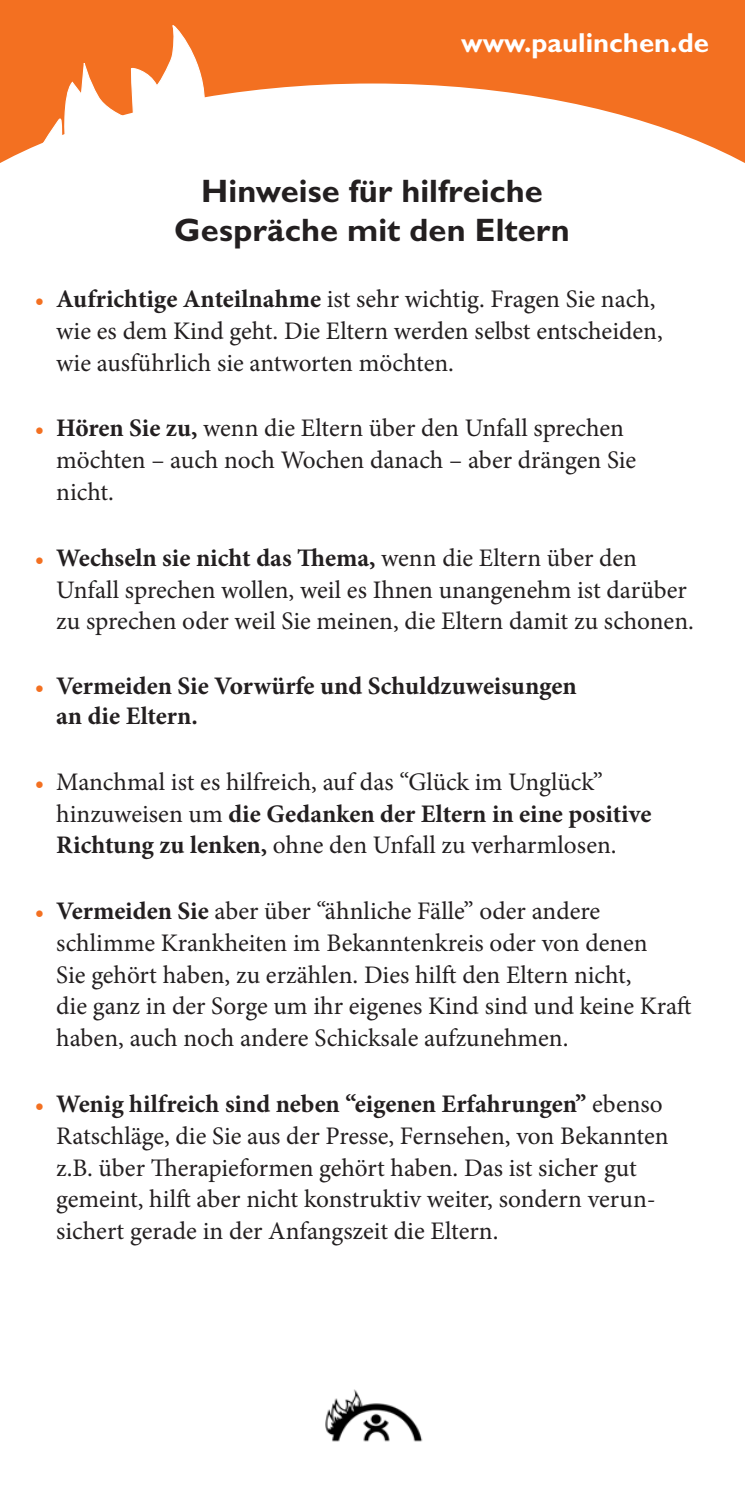
<style>
.page{position:relative;width:745px;height:1489px;background:#fff}
.page>*{position:absolute;margin:0;border:0;box-sizing:border-box;transform-origin:0 0}
.t1{font:700 32.5px/39px "Gill Alt One";letter-spacing:.005em;color:#231f20;text-align:center}
.t2{font:700 27.5px "Gill Alt One";color:#fff}
.t3{font:25.25px/31.8px "Minion Pro";color:#231f20}
.t4{font:700 25.25px/30.2px "Minion Pro";color:#231f20}
.s1{font-weight:700;font-size:23.75px;color:#f37021}
.s2{font-weight:700}
.s3{font-size:23.75px;color:#f37021}
</style>
<div class="page">
<div style="left:0;top:0;width:744px;height:185px;background:#f37021"></div>
<svg style="left:204px;top:83px;width:540px;height:102px;fill:#fff"></svg>
<svg style="left:0;top:25px;width:204px;height:160px"></svg>
<img style="left:325px;top:1389px;width:98px;height:53px">
<p class="t2" style="left:461px;top:26px;width:249px">www.paulinchen.de</p>
<p class="t1" style="left:174px;top:171px;width:397px">Hinweise für hilfreiche<br>Gespräche mit den Eltern</p>
<p class="t3" style="left:56px;top:283px;width:607px;text-indent:-21px"><span class="s1">•</span> <span class="s2">Aufrichtige Anteilnahme</span> ist sehr wichtig. Fragen Sie nach, wie es dem Kind geht. Die Eltern werden selbst entscheiden, wie ausführlich sie antworten möchten.</p>
<p class="t3" style="left:56px;top:412px;width:581px;text-indent:-21px"><span class="s1">•</span> <span class="s2">Hören Sie zu,</span> wenn die Eltern über den Unfall sprechen möchten – auch noch Wochen danach – aber drängen Sie nicht.</p>
<p class="t3" style="left:56px;top:542px;width:638px;text-indent:-21px"><span class="s1">•</span> <span class="s2">Wechseln sie nicht das Thema,</span> wenn die Eltern über den<br>Unfall sprechen wollen, weil es Ihnen unangenehm ist darüber zu sprechen oder weil Sie meinen, die Eltern damit zu schonen.</p>
<p class="t4" style="left:56px;top:670px;width:521px;text-indent:-21px"><span class="s3">•</span> Vermeiden Sie Vorwürfe und Schuldzuweisungen an die Eltern.</p>
<p class="t3" style="left:56px;top:766px;width:596px;text-indent:-21px"><span class="s1">•</span> Manchmal ist es hilfreich, auf das “Glück im Unglück” hinzuweisen um <span class="s2">die Gedanken der Eltern in eine positive<br>Richtung zu lenken,</span> ohne den Unfall zu verharmlosen.</p>
<p class="t3" style="left:56px;top:895px;width:636px;text-indent:-21px"><span class="s1">•</span> <span class="s2">Vermeiden Sie</span> aber über “ähnliche Fälle” oder andere schlimme Krankheiten im Bekanntenkreis oder von denen<br>Sie gehört haben, zu erzählen. Dies hilft den Eltern nicht,<br>die ganz in der Sorge um ihr eigenes Kind sind und keine Kraft haben, auch noch andere Schicksale aufzunehmen.</p>
<p class="t3" style="left:56px;top:1088px;width:613px;text-indent:-21px"><span class="s1">•</span> <span class="s2">Wenig hilfreich sind neben “eigenen Erfahrungen”</span> ebenso Ratschläge, die Sie aus der Presse, Fernsehen, von Bekannten z.B. über Therapieformen gehört haben. Das ist sicher gut gemeint, hilft aber nicht konstruktiv weiter, sondern verun&shy;sichert gerade in der Anfangszeit die Eltern.</p>
</div>
